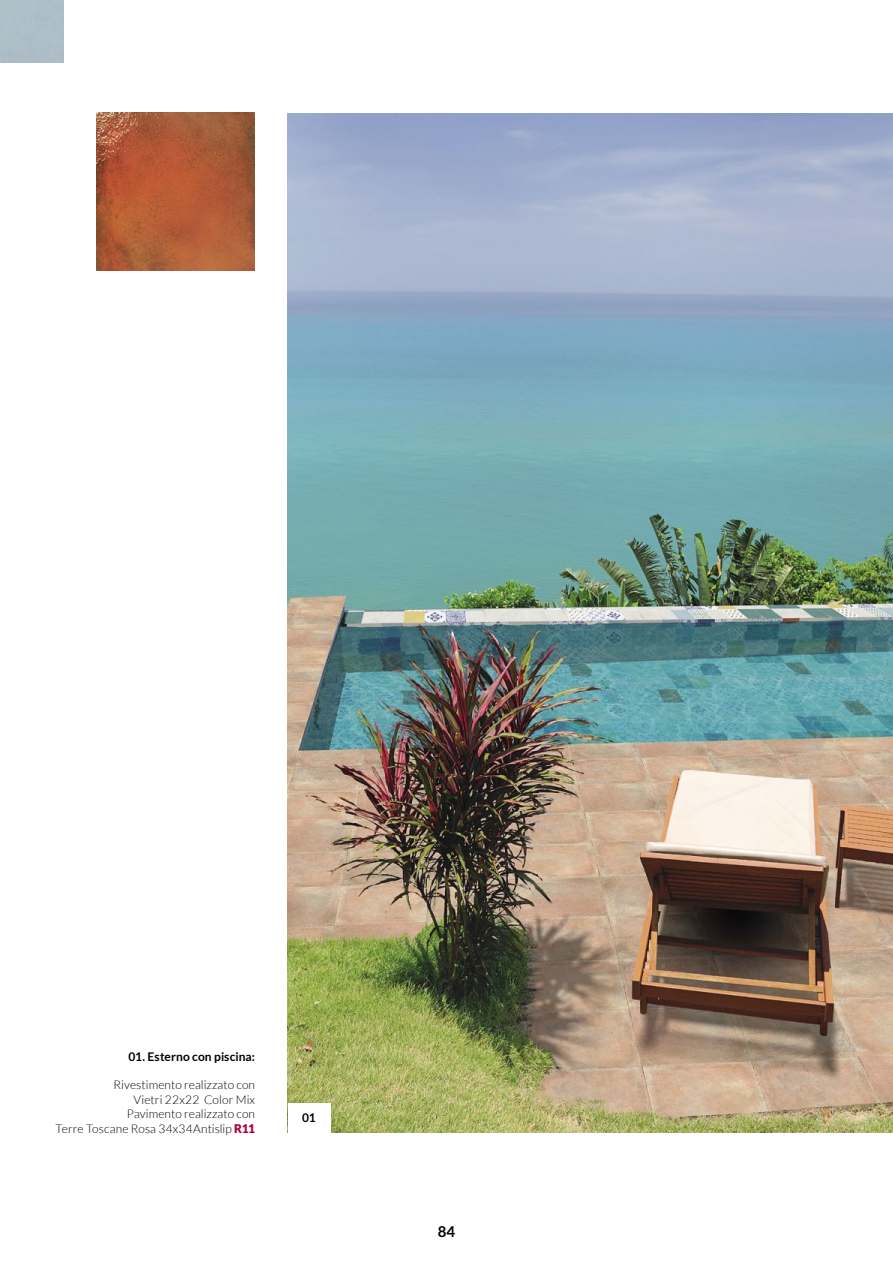
<style>
.page{position:relative;width:893px;height:1263px;background:#fff}
.page>*{position:absolute;margin:0;border:0;box-sizing:border-box;transform-origin:0 0}
.t1{font:700 15px "Lato";color:#000}
.t2{font:300 12px/14.4px "Lato";letter-spacing:.005em;color:#000;text-align:right}
.t3{font:700 12px "Lato";letter-spacing:.005em;color:#000}
.s1{font-weight:900;color:#a8003a}
</style>
<div class="page">
<img style="left:96px;top:112px;width:158px;height:158px">
<img style="left:288px;top:113px;width:605px;height:1019px">
<div style="left:288px;top:1103px;width:42px;height:29px;background:#fff"></div>
<p class="t3" style="left:128px;top:1049px;width:128px">01. Esterno con piscina:</p>
<p class="t2" style="left:56px;top:1078px;width:201px">Rivestimento realizzato con<br>Vietri 22x22 Color Mix<br>Pavimento realizzato con<br>Terre Toscane Rosa 34x34Antislip <span class="s1">R11</span></p>
<p class="t3" style="left:301px;top:1111px;width:17px">O0 1</p>
<p class="t1" style="left:438px;top:1223px;width:19px">84</p>
</div>
